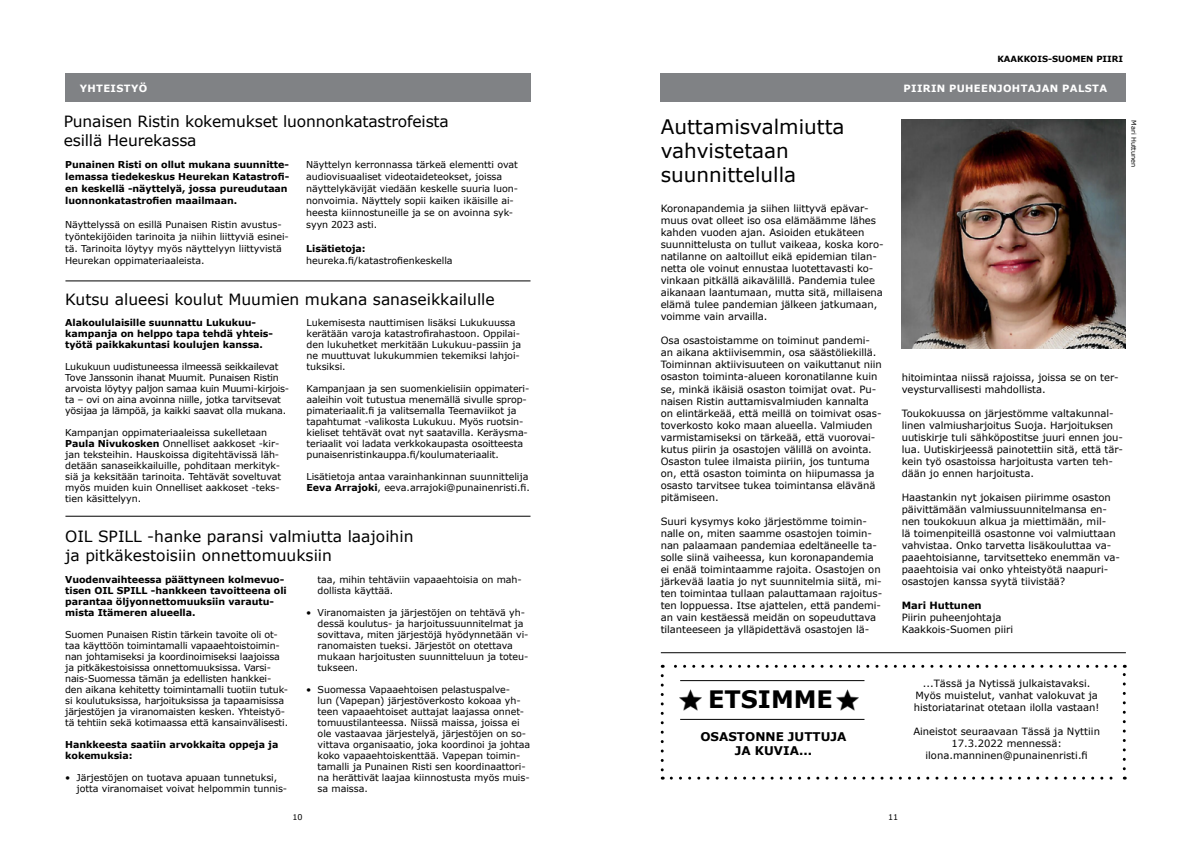
<style>
.page{position:relative;width:1191px;height:842px;background:#fff}
.page>*{position:absolute;margin:0;border:0;box-sizing:border-box;transform-origin:0 0}
.t1{font:700 24px "Verdana";color:#000}
.t2{font:20px/24px "Verdana";color:#000}
.t3{font:15.5px/18.6px "Verdana";color:#000}
.t4{font:700 12px/14.4px "Verdana";color:#000;text-align:center}
.t5{font:10px/12px "Verdana";letter-spacing:-.005em;color:#000}
.t6{font:700 10px "Verdana";letter-spacing:.035em;color:#fff}
.t7{font:700 10px "Verdana";letter-spacing:-.005em;color:#000}
.t8{font:9.5px/11px "Verdana";letter-spacing:-.005em;color:#000}
.t9{font:700 9.5px/11px "Verdana";letter-spacing:-.005em;color:#000}
.t10{font:700 8.5px "Verdana";color:#000}
.t11{font:8px "Verdana";color:#000}
.t12{font:6.5px "Verdana";color:#000}
.s1{font-weight:700}
</style>
<div class="page">
<div style="left:65px;top:74px;width:465px;height:28px;background:#808285"></div>
<hr style="left:65px;top:281px;width:465px;height:1px;background:#000">
<hr style="left:65px;top:516px;width:465px;height:1px;background:#000">
<div style="left:660px;top:74px;width:465px;height:28px;background:#808285"></div>
<hr style="left:661px;top:652px;width:464px;height:1px;background:#000">
<img style="left:901px;top:119px;width:224px;height:230px">
<svg style="left:660px;top:676px;width:3px;height:104px"></svg>
<svg style="left:671px;top:777px;width:454px;height:3px"></svg>
<svg style="left:1122px;top:665px;width:3px;height:104px"></svg>
<svg style="left:662px;top:665px;width:453px;height:3px"></svg>
<hr style="left:680px;top:680px;width:184px;height:1px;background:#000">
<hr style="left:680px;top:719px;width:184px;height:1px;background:#000">
<img style="left:679px;top:689px;width:22px;height:22px">
<img style="left:837px;top:689px;width:21px;height:22px">
<p class="t6" style="left:80px;top:81px;width:69px">YHTEISTYÖ</p>
<h3 class="t3" style="left:64px;top:112px;width:387px">Punaisen Ristin kokemukset luonnonkatastrofeista esillä Heurekassa</h3>
<p class="t9" style="left:65px;top:158px;width:225px;line-height:12px">Punainen Risti on ollut mukana suunnitte&shy;lemassa tiedekeskus Heurekan Katastrofi&shy;en keskellä -näyttelyä, jossa pureudutaan luonnonkatastrofien maailmaan.</p>
<p class="t8" style="left:65px;top:218px;width:225px;line-height:12px">Näyttelyssä on esillä Punaisen Ristin avustus&shy;työntekijöiden tarinoita ja niihin liittyviä esinei&shy;tä. Tarinoita löytyy myös näyttelyyn liittyvistä Heurekan oppimateriaaleista.</p>
<p class="t8" style="left:306px;top:158px;width:213px;line-height:12px">Näyttelyn kerronnassa tärkeä elementti ovat audiovisuaaliset videotaideteokset, joissa näyttelykävijät viedään keskelle suuria luon&shy;nonvoimia. Näyttely sopii kaiken ikäisille ai&shy;heesta kiinnostuneille ja se on avoinna syk&shy;syyn 2023 asti.</p>
<p class="t9" style="left:306px;top:243px;width:61px">Lisätietoja:</p>
<p class="t8" style="left:306px;top:255px;width:148px">heureka.fi/katastrofienkeskella</p>
<h3 class="t3" style="left:65px;top:290px;width:431px">Kutsu alueesi koulut Muumien mukana sanaseikkailulle</h3>
<p class="t9" style="left:65px;top:316px;width:209px">Alakoululaisille suunnattu Lukukuu&shy;kampanja on helppo tapa tehdä yhteis&shy;työtä paikkakuntasi koulujen kanssa.</p>
<p class="t8" style="left:65px;top:360px;width:225px">Lukukuun uudistuneessa ilmeessä seikkailevat Tove Janssonin ihanat Muumit. Punaisen Ristin arvoista löytyy paljon samaa kuin Muumi-kirjois&shy;ta – ovi on aina avoinna niille, jotka tarvitsevat yösijaa ja lämpöä, ja kaikki saavat olla mukana.</p>
<p class="t8" style="left:65px;top:426px;width:217px">Kampanjan oppimateriaaleissa sukelletaan <span class="s1">Paula Nivukosken</span> Onnelliset aakkoset -kir&shy;jan teksteihin. Hauskoissa digitehtävissä läh&shy;detään sanaseikkailuille, pohditaan merkityk&shy;siä ja keksitään tarinoita. Tehtävät soveltuvat myös muiden kuin Onnelliset aakkoset -teks&shy;tien käsittelyyn.</p>
<p class="t8" style="left:306px;top:316px;width:216px">Lukemisesta nauttimisen lisäksi Lukukuussa kerätään varoja katastrofirahastoon. Oppilai&shy;den lukuhetket merkitään Lukukuu-passiin ja ne muuttuvat lukukummien tekemiksi lahjoi&shy;tuksiksi.</p>
<p class="t8" style="left:306px;top:382px;width:224px">Kampanjaan ja sen suomenkielisiin oppimateri&shy;aaleihin voit tutustua menemällä sivulle sprop&shy;pimateriaalit.fi ja valitsemalla Teemaviikot ja tapahtumat -valikosta Lukukuu. Myös ruotsin&shy;kieliset tehtävät ovat nyt saatavilla. Keräysma&shy;teriaalit voi ladata verkkokaupasta osoitteesta punaisenristinkauppa.fi/koulumateriaalit.</p>
<p class="t8" style="left:306px;top:470px;width:225px">Lisätietoja antaa varainhankinnan suunnittelija<br><span class="s1">Eeva Arrajoki</span>, eeva.arrajoki@punainenristi.fi.</p>
<h3 class="t3" style="left:65px;top:527px;width:350px">OIL SPILL -hanke paransi valmiutta laajoihin ja pitkäkestoisiin onnettomuuksiin</h3>
<p class="t9" style="left:65px;top:574px;width:223px">Vuodenvaihteessa päättyneen kolmevuo&shy;tisen OIL SPILL -hankkeen tavoitteena oli parantaa öljyonnettomuuksiin varautu&shy;mista Itämeren alueella.</p>
<p class="t8" style="left:65px;top:629px;width:224px">Suomen Punaisen Ristin tärkein tavoite oli ot&shy;taa käyttöön toimintamalli vapaaehtoistoimin&shy;nan johtamiseksi ja koordinoimiseksi laajoissa ja pitkäkestoisissa onnettomuuksissa. Varsi&shy;nais-Suomessa tämän ja edellisten hankkei&shy;den aikana kehitetty toimintamalli tuotiin tutuk&shy;si koulutuksissa, harjoituksissa ja tapaamisissa järjestöjen ja viranomaisten kesken. Yhteistyö&shy;tä tehtiin sekä kotimaassa että kansainvälisesti.</p>
<p class="t9" style="left:65px;top:739px;width:215px">Hankkeesta saatiin arvokkaita oppeja ja kokemuksia:</p>
<p class="t8" style="left:77px;top:772px;width:212px;text-indent:-11px">• Järjestöjen on tuotava apuaan tunnetuksi, jotta viranomaiset voivat helpommin tunnis-</p>
<p class="t8" style="left:317px;top:574px;width:206px">taa, mihin tehtäviin vapaaehtoisia on mah&shy;dollista käyttää.</p>
<p class="t8" style="left:317px;top:607px;width:212px;text-indent:-11px">• Viranomaisten ja järjestöjen on tehtävä yh&shy;dessä koulutus- ja harjoitussuunnitelmat ja sovittava, miten järjestöjä hyödynnetään vi&shy;ranomaisten tueksi. Järjestöt on otettava mukaan harjoitusten suunnitteluun ja toteu&shy;tukseen.</p>
<p class="t8" style="left:317px;top:684px;width:214px;text-indent:-11px">• Suomessa Vapaaehtoisen pelastuspalve-<br>lun (Vapepan) järjestöverkosto kokoaa yh&shy;teen vapaaehtoiset auttajat laajassa onnet&shy;tomuustilanteessa. Niissä maissa, joissa ei ole vastaavaa järjestelyä, järjestöjen on so&shy;vittava organisaatio, joka koordinoi ja johtaa koko vapaaehtoiskenttää. Vapepan toimin&shy;tamalli ja Punainen Risti sen koordinaattori&shy;na herättivät laajaa kiinnostusta myös muis&shy;sa maissa.</p>
<p class="t10" style="left:997px;top:53px;width:127px">KAAKKOIS-SUOMEN PIIRI</p>
<p class="t6" style="left:903px;top:81px;width:205px">PIIRIN PUHEENJOHTAJAN PALSTA</p>
<h2 class="t2" style="left:661px;top:115px;width:185px">Auttamisvalmiutta vahvistetaan suunnittelulla</h2>
<p class="t12" style="left:1138px;top:120px;width:48px;rotate:90deg">Mari Huttunen</p>
<p class="t5" style="left:660px;top:203px;width:224px">Koronapandemia ja siihen liittyvä epävar&shy;muus ovat olleet iso osa elämäämme lähes kahden vuoden ajan. Asioiden etukäteen suunnittelusta on tullut vaikeaa, koska koro&shy;natilanne on aaltoillut eikä epidemian tilan&shy;netta ole voinut ennustaa luotettavasti ko&shy;vinkaan pitkällä aikavälillä. Pandemia tulee aikanaan laantumaan, mutta sitä, millaisena elämä tulee pandemian jälkeen jatkumaan, voimme vain arvailla.</p>
<p class="t5" style="left:660px;top:335px;width:223px">Osa osastoistamme on toiminut pandemi&shy;an aikana aktiivisemmin, osa säästöliekillä.<br>Toiminnan aktiivisuuteen on vaikuttanut niin osaston toiminta-alueen koronatilanne kuin se, minkä ikäisiä osaston toimijat ovat. Pu&shy;naisen Ristin auttamisvalmiuden kannalta on elintärkeää, että meillä on toimivat osas&shy;toverkosto koko maan alueella. Valmiuden varmistamiseksi on tärkeää, että vuorovai&shy;kutus piirin ja osastojen välillä on avointa.<br>Osaston tulee ilmaista piiriin, jos tuntuma on, että osaston toiminta on hiipumassa ja osasto tarvitsee tukea toimintansa elävänä pitämiseen.</p>
<p class="t5" style="left:660px;top:515px;width:223px">Suuri kysymys koko järjestömme toimin&shy;nalle on, miten saamme osastojen toimin&shy;nan palaamaan pandemiaa edeltäneelle ta&shy;solle siinä vaiheessa, kun koronapandemia ei enää toimintaamme rajoita. Osastojen on järkevää laatia jo nyt suunnitelmia siitä, mi&shy;ten toimintaa tullaan palauttamaan rajoitus&shy;ten loppuessa. Itse ajattelen, että pandemi&shy;an vain kestäessä meidän on sopeuduttava tilanteeseen ja ylläpidettävä osastojen lä-</p>
<p class="t5" style="left:901px;top:371px;width:218px">hitoimintaa niissä rajoissa, joissa se on ter&shy;veysturvallisesti mahdollista.</p>
<p class="t5" style="left:901px;top:407px;width:223px">Toukokuussa on järjestömme valtakunnal&shy;linen valmiusharjoitus Suoja. Harjoituksen uutiskirje tuli sähköpostitse juuri ennen jou&shy;lua. Uutiskirjeessä painotettiin sitä, että tär&shy;kein työ osastoissa harjoitusta varten teh&shy;dään jo ennen harjoitusta.</p>
<p class="t5" style="left:901px;top:491px;width:220px">Haastankin nyt jokaisen piirimme osaston päivittämään valmiussuunnitelmansa en&shy;nen toukokuun alkua ja miettimään, mil-<br>lä toimenpiteillä osastonne voi valmiuttaan vahvistaa. Onko tarvetta lisäkouluttaa va&shy;paaehtoisianne, tarvitsetteko enemmän va&shy;paaehtoisia vai onko yhteistyötä naapuri&shy;osastojen kanssa syytä tiivistää?</p>
<p class="t7" style="left:901px;top:598px;width:81px">Mari Huttunen</p>
<p class="t5" style="left:901px;top:611px;width:113px">Piirin puheenjohtaja<br>Kaakkois-Suomen piiri</p>
<h1 class="t1" style="left:708px;top:683px;width:126px">ETSIMME</h1>
<p class="t4" style="left:700px;top:729px;width:148px">OSASTONNE JUTTUJA<br>JA KUVIA...</p>
<p class="t5" style="left:914px;top:678px;width:187px;text-align:center">...Tässä ja Nytissä julkaistavaksi.<br>Myös muistelut, vanhat valokuvat ja historiatarinat otetaan ilolla vastaan!</p>
<p class="t5" style="left:913px;top:726px;width:188px;text-align:center">Aineistot seuraavaan Tässä ja Nyttiin<br>17.3.2022 mennessä: ilona.manninen@punainenristi.fi</p>
<p class="t11" style="left:292px;top:812px;width:12px">10</p>
<p class="t11" style="left:888px;top:812px;width:12px">11</p>
</div>
